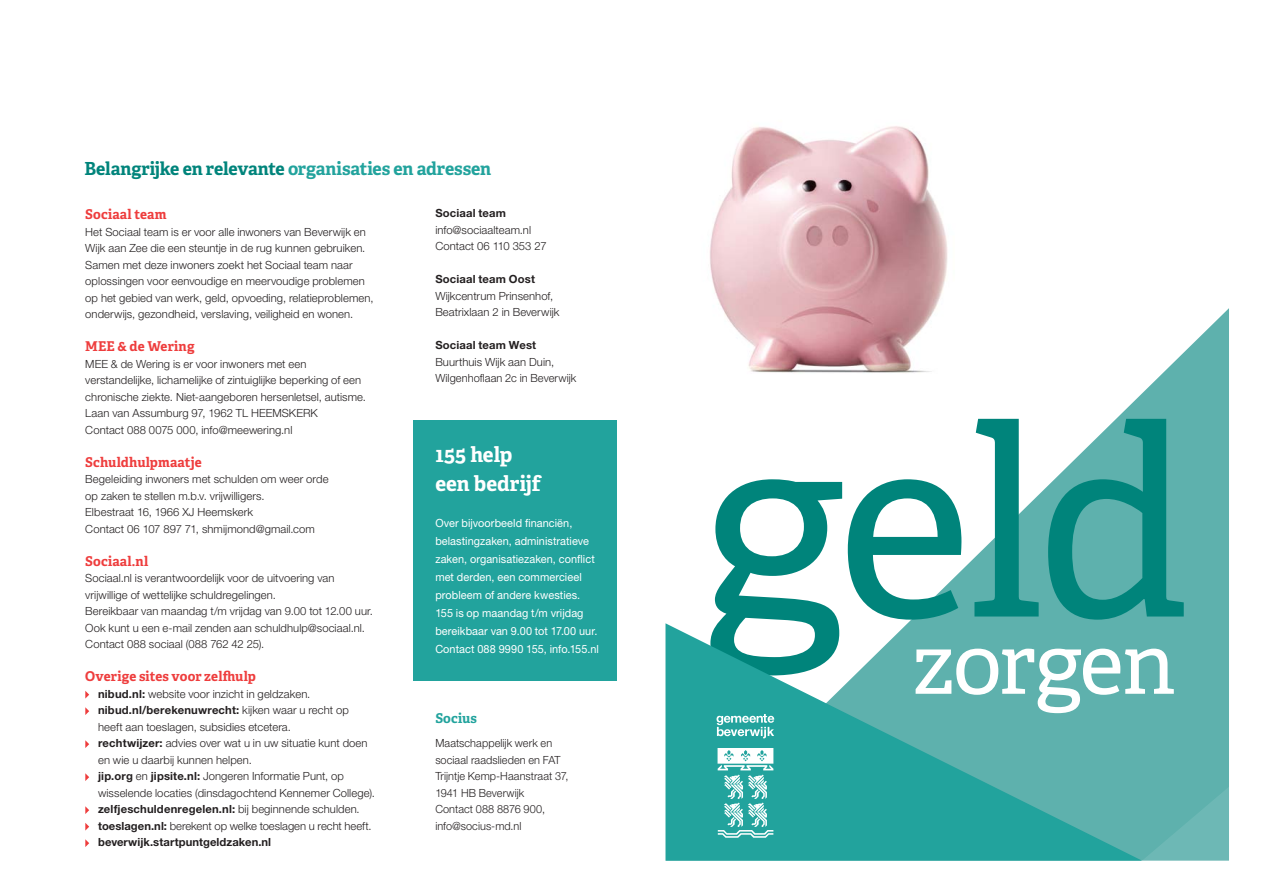
<style>
.page{position:relative;width:1263px;height:893px;background:#fff}
.page>*{position:absolute;margin:0;border:0;box-sizing:border-box;transform-origin:0 0}
.t1{font:261.9px "Adelle PE";color:#00847b}
.t2{font:86.25px "Adelle PE";letter-spacing:-.02em;color:#fff}
.t3{font:700 21px/28.5px "Adelle PE";color:#fff}
.t4{font:700 18px "Adelle PE";letter-spacing:-.01em;color:#00847b}
.t5{font:700 13.5px "Adelle PE";letter-spacing:.01em;color:#ee3d3d}
.t6{font:700 13.5px "Adelle PE";letter-spacing:.01em;color:#22a39d}
.t7{font:300 11.25px/16.5px "Helvetica Neue LT Std";letter-spacing:.005em;color:#231f20}
.t8{font:11.25px/18px "Helvetica Neue LT Std";letter-spacing:.005em;color:#fff}
.t9{font:700 11.25px "Helvetica Neue LT Std";letter-spacing:.015em;color:#231f20}
.s1{color:#22a39d}
.s2{font-weight:700}
</style>
<div class="page">
<svg style="left:908px;top:308px;width:321px;height:479px;fill:#5eb1ad"></svg>
<svg style="left:1142px;top:787px;width:87px;height:74px;background:#66b4b1"></svg>
<div style="left:413px;top:420px;width:204px;height:261px;background:#22a39d"></div>
<img style="left:710px;top:126px;width:267px;height:270px">
<svg style="left:85px;top:691px;width:4px;height:8px"></svg>
<svg style="left:85px;top:707px;width:4px;height:8px"></svg>
<svg style="left:85px;top:740px;width:4px;height:8px"></svg>
<svg style="left:85px;top:773px;width:4px;height:8px"></svg>
<svg style="left:85px;top:806px;width:4px;height:8px"></svg>
<svg style="left:85px;top:823px;width:4px;height:8px"></svg>
<svg style="left:85px;top:839px;width:4px;height:8px"></svg>
<svg style="left:665px;top:623px;width:477px;height:238px;background:#51b1ad"></svg>
<svg style="left:716px;top:714px;width:58px;height:124px"></svg>
<h3 class="t4" style="left:85px;top:156px;width:408px">Belangrijke en relevante <span class="s1">organisaties en adressen</span></h3>
<p class="t9" style="left:435px;top:206px;width:72px">Sociaal team</p>
<p class="t7" style="left:435px;top:221px;width:113px">info@sociaalteam.nl<br>Contact 06 110 353 27</p>
<p class="t9" style="left:435px;top:272px;width:101px">Sociaal team Oost</p>
<p class="t7" style="left:435px;top:287px;width:126px">Wijkcentrum Prinsenhof,<br>Beatrixlaan 2 in Beverwijk</p>
<p class="t9" style="left:435px;top:338px;width:102px">Sociaal team West</p>
<p class="t7" style="left:435px;top:353px;width:143px">Buurthuis Wijk aan Duin,<br>Wilgenhoflaan 2c in Beverwijk</p>
<p class="t5" style="left:85px;top:205px;width:83px">Sociaal team</p>
<p class="t7" style="left:85px;top:223px;width:290px">Het Sociaal team is er voor alle inwoners van Beverwijk en Wijk aan Zee die een steuntje in de rug kunnen gebruiken.<br>Samen met deze inwoners zoekt het Sociaal team naar oplossingen voor eenvoudige en meervoudige problemen op het gebied van werk, geld, opvoeding, relatieproblemen, onderwijs, gezondheid, verslaving, veiligheid en wonen.</p>
<p class="t5" style="left:85px;top:337px;width:111px">MEE &amp; de Wering</p>
<p class="t7" style="left:85px;top:355px;width:282px">MEE &amp; de Wering is er voor inwoners met een verstandelijke, lichamelijke of zintuiglijke beperking of een chronische ziekte. Niet-aangeboren hersenletsel, autisme.<br>Laan van Assumburg 97, 1962 TL HEEMSKERK<br>Contact 088 0075 000, info@meewering.nl</p>
<p class="t5" style="left:85px;top:452px;width:118px">Schuldhulpmaatje</p>
<p class="t7" style="left:85px;top:471px;width:245px">Begeleiding inwoners met schulden om weer orde op zaken te stellen m.b.v. vrijwilligers.<br>Elbestraat 16, 1966 XJ Heemskerk<br>Contact 06 107 897 71, shmijmond@gmail.com</p>
<p class="t5" style="left:85px;top:551px;width:65px">Sociaal.nl</p>
<p class="t7" style="left:85px;top:570px;width:289px">Sociaal.nl is verantwoordelijk voor de uitvoering van vrijwillige of wettelijke schuldregelingen.<br>Bereikbaar van maandag t/m vrijdag van 9.00 tot 12.00 uur.<br>Ook kunt u een e-mail zenden aan schuldhulp@sociaal.nl.<br>Contact 088 sociaal (088 762 42 25).</p>
<p class="t5" style="left:85px;top:667px;width:172px">Overige sites voor zelfhulp</p>
<p class="t7" style="left:98px;top:685px;width:278px"><span class="s2">nibud.nl:</span> website voor inzicht in geldzaken. <span class="s2">nibud.nl/berekenuwrecht:</span> kijken waar u recht op heeft aan toeslagen, subsidies etcetera.<br><span class="s2">rechtwijzer:</span> advies over wat u in uw situatie kunt doen en wie u daarbij kunnen helpen.<br><span class="s2">jip.org</span> en <span class="s2">jipsite.nl:</span> Jongeren Informatie Punt, op wisselende locaties (dinsdagochtend Kennemer College). <span class="s2">zelfjeschuldenregelen.nl:</span> bij beginnende schulden. <span class="s2">toeslagen.nl:</span> berekent op welke toeslagen u recht heeft. <span class="s2">beverwijk.startpuntgeldzaken.nl</span></p>
<h3 class="t3" style="left:435px;top:440px;width:107px">155 help een bedrijf</h3>
<p class="t8" style="left:435px;top:513px;width:165px">Over bijvoorbeeld financiën, belastingzaken, administratieve zaken, organisatiezaken, conflict met derden, een commercieel probleem of andere kwesties.<br>155 is op maandag t/m vrijdag bereikbaar van 9.00 tot 17.00 uur.<br>Contact 088 9990 155, info.155.nl</p>
<p class="t6" style="left:435px;top:708px;width:43px">Socius</p>
<p class="t7" style="left:435px;top:735px;width:135px">Maatschappelijk werk en sociaal raadslieden en FAT<br>Trijntje Kemp-Haanstraat 37,<br>1941 HB Beverwijk<br>Contact 088 8876 900, info@socius-md.nl</p>
<h1 class="t1" style="left:702px;top:332px;width:490px">geld</h1>
<h2 class="t2" style="left:912px;top:600px;width:265px">zorgen</h2>
</div>
